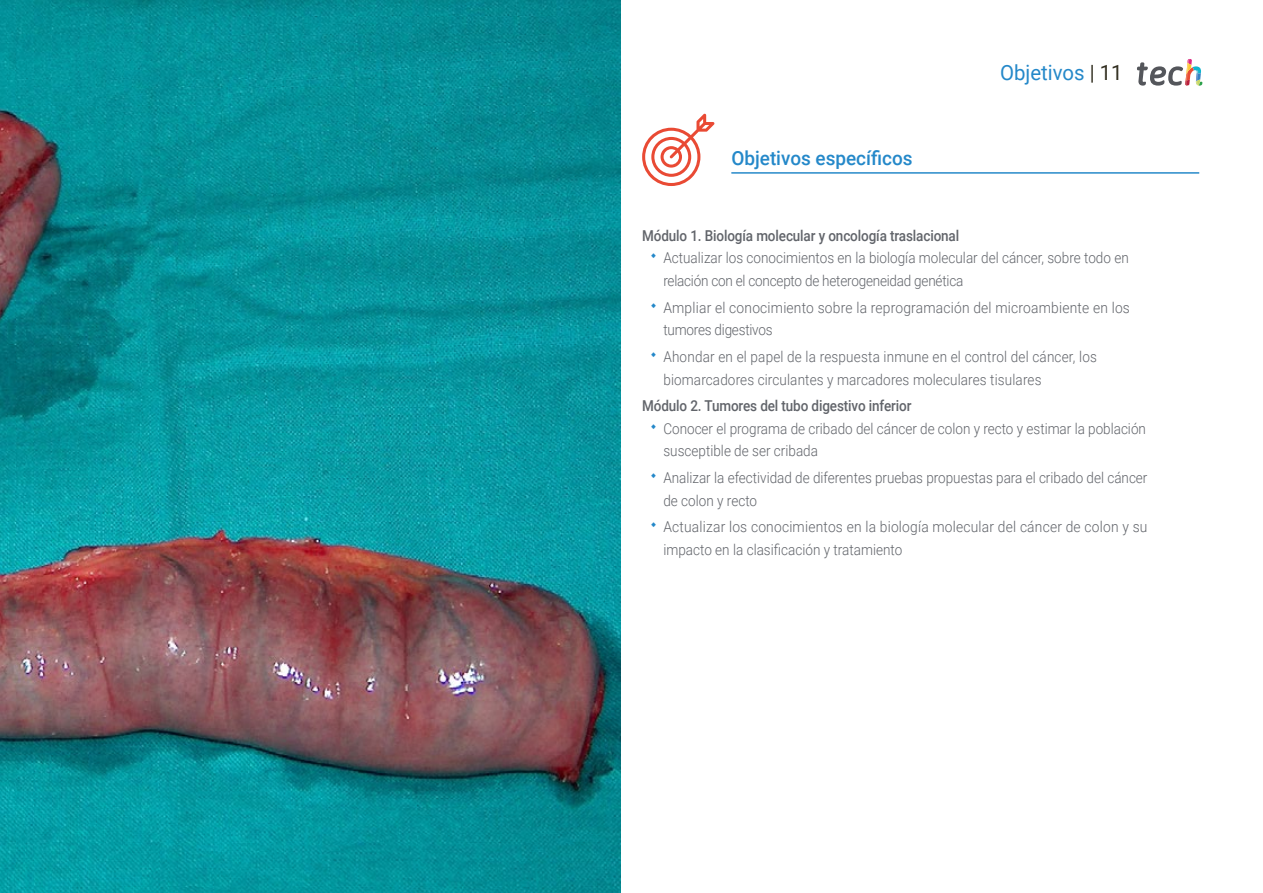
<style>
.page{position:relative;width:1263px;height:893px;background:#fff}
.page>*{position:absolute;margin:0;border:0;box-sizing:border-box;transform-origin:0 0}
.t1{font:21px "Roboto";color:#2488c9}
.t2{font:500 19.5px "Roboto";color:#2488c9}
.t3{font:300 15px/22.5px "Roboto";color:#61646a;scale:.9 1}
.t4{font:300 15px/22.5px "Roboto";color:#61646a;scale:.92 1}
.t5{font:500 15px "Roboto";letter-spacing:-.01em;color:#61646a;scale:.9 1}
.s1{color:#312e20}
</style>
<div class="page">
<svg style="left:642px;top:114px;width:72px;height:72px"></svg>
<hr style="left:731px;top:173px;width:468px;height:1px;background:#2488c9">
<img style="left:0;top:0;width:621px;height:893px">
<svg style="left:1137px;top:59px;width:65px;height:27px"></svg>
<h2 class="t2" style="left:731px;top:144px;width:183px">Objetivos específicos</h2>
<h1 class="t1" style="left:1000px;top:57px;width:124px">Objetivos <span class="s1">| 11</span></h1>
<p class="t5" style="left:642px;top:225px;width:354px">Módulo 1. Biología molecular y oncología traslacional</p>
<p class="t3" style="left:663px;top:246px;width:519px">Actualizar los conocimientos en la biología molecular del cáncer, sobre todo en relación con el concepto de heterogeneidad genética</p>
<p class="t4" style="left:663px;top:296px;width:509px">Ampliar el conocimiento sobre la reprogramación del microambiente en los tumores digestivos</p>
<p class="t3" style="left:663px;top:345px;width:483px">Ahondar en el papel de la respuesta inmune en el control del cáncer, los biomarcadores circulantes y marcadores moleculares tisulares</p>
<p class="t5" style="left:642px;top:395px;width:301px">Módulo 2. Tumores del tubo digestivo inferior</p>
<p class="t3" style="left:663px;top:417px;width:538px">Conocer el programa de cribado del cáncer de colon y recto y estimar la población susceptible de ser cribada</p>
<p class="t3" style="left:663px;top:466px;width:539px">Analizar la efectividad de diferentes pruebas propuestas para el cribado del cáncer de colon y recto</p>
<p class="t4" style="left:663px;top:515px;width:528px">Actualizar los conocimientos en la biología molecular del cáncer de colon y su impacto en la clasificación y tratamiento</p>
</div>
